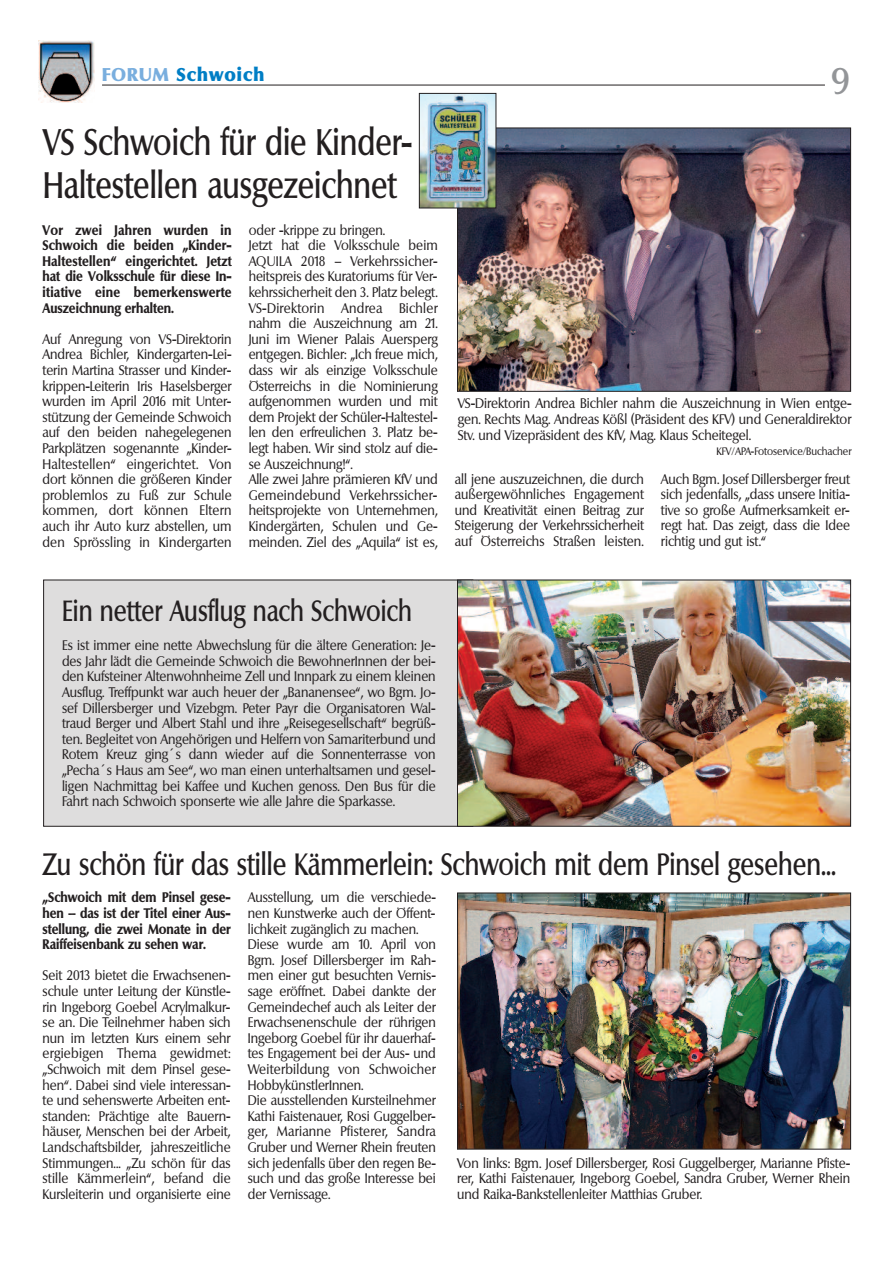
<style>
.page{position:relative;width:893px;height:1263px;background:#fff}
.page>*{position:absolute;margin:0;border:0;box-sizing:border-box;transform-origin:0 0}
.t1{font:500 36px/43.2px "Columbia";color:#231f20;scale:.8 1}
.t2{font:500 36px "Columbia";color:#939598}
.t3{font:500 30px "Columbia";color:#231f20;scale:.8 1}
.t4{font:500 28.5px "Columbia";color:#231f20;scale:.8 1}
.t5{font:800 18px "Columbia";letter-spacing:.06em;color:#007ec5}
.t6{font:13.5px/15.6px "Columbia";color:#231f20;text-align:justify;scale:.9 1}
.t7{font:700 13.5px/15.6px "Columbia";color:#231f20;text-align:justify;scale:.9 1}
.t8{font:10.5px "Columbia";color:#231f20;scale:.9 1}
.s1{color:#79aede}
.s2{font-family:"Lucida Grande"}
</style>
<div class="page">
<hr style="left:102px;top:85px;width:723px;height:1px;background:#231f20">
<img style="left:38px;top:40px;width:56px;height:63px">
<img style="left:459px;top:130px;width:390px;height:260px">
<div style="left:457px;top:128px;width:394px;height:264px;border:1px solid #231f20"></div>
<img style="left:459px;top:894px;width:390px;height:253px">
<div style="left:457px;top:892px;width:394px;height:257px;border:1px solid #231f20"></div>
<div style="left:44px;top:580px;width:428px;height:246px;background:#dedddd"></div>
<div style="left:43px;top:580px;width:430px;height:247px;border:1px solid #231f20"></div>
<img style="left:459px;top:582px;width:390px;height:243px">
<div style="left:457px;top:580px;width:394px;height:247px;border:1px solid #231f20"></div>
<img style="left:421px;top:95px;width:73px;height:111px">
<div style="left:419px;top:93px;width:77px;height:115px;border:1px solid #231f20"></div>
<h3 class="t5" style="left:102px;top:64px;width:164px"><span class="s1">FORUM</span> Schwoich</h3>
<h1 class="t2" style="left:830px;top:60px;width:22px">9</h1>
<h1 class="t1" style="left:43px;top:120px;width:463px">VS Schwoich für die Kinder-<br>Haltestellen ausgezeichnet</h1>
<p class="t7" style="left:43px;top:222px;width:212px">Vor zwei Jahren wurden in Schwoich die beiden „Kinder-Haltestellen“ eingerichtet. Jetzt hat die Volksschule für diese In&shy;itiative eine bemerkenswerte Auszeichnung erhalten.</p>
<p class="t6" style="left:43px;top:331px;width:212px">Auf Anregung von VS-Direktorin Andrea Bichler, Kindergarten-Lei&shy;terin Martina Strasser und Kinder&shy;krippen-Leiterin Iris Haselsberger wurden im April 2016 mit Unter&shy;stützung der Gemeinde Schwoich auf den beiden nahegelegenen Parkplätzen sogenannte „Kinder-Haltestellen“ eingerichtet. Von dort können die größeren Kinder problemlos zu Fuß zur Schule kommen, dort können Eltern auch ihr Auto kurz abstellen, um den Sprössling in Kindergarten</p>
<p class="t6" style="left:249px;top:222px;width:212px;text-align:left">oder -krippe zu bringen.<br>Jetzt hat die Volksschule beim<br>AQUILA 2018 – Verkehrssicher&shy;heitspreis des Kuratoriums für Ver&shy;kehrssicherheit den 3. Platz belegt.<br>VS-Direktorin Andrea Bichler nahm die Auszeichnung am 21.<br>Juni im Wiener Palais Auersperg entgegen. Bichler: „Ich freue mich, dass wir als einzige Volksschule<br>Österreichs in die Nominierung aufgenommen wurden und mit dem Projekt der Schüler-Haltestel&shy;len den erfreulichen 3. Platz be&shy;legt haben. Wir sind stolz auf die&shy;se Auszeichnung!“.<br>Alle zwei Jahre prämieren KfV und<br>Gemeindebund Verkehrssicher&shy;heitsprojekte von Unternehmen,<br>Kindergärten, Schulen und Ge&shy;meinden. Ziel des „Aquila“ ist es,</p>
<p class="t6" style="left:458px;top:396px;width:439px">VS-Direktorin Andrea Bichler nahm die Auszeichnung in Wien entge&shy;gen. Rechts Mag. Andreas Kößl (Präsident des KFV) und Generaldirektor Stv. und Vizepräsident des KfV, Mag. Klaus Scheitegel.</p>
<p class="t8" style="left:717px;top:445px;width:151px">KFV/APA-Fotoservice/Buchacher</p>
<p class="t6" style="left:455px;top:471px;width:212px">all jene auszuzeichnen, die durch außergewöhnliches Engagement und Kreativität einen Beitrag zur Steigerung der Verkehrssicherheit auf Österreichs Straßen leisten.</p>
<p class="t6" style="left:661px;top:471px;width:212px">Auch Bgm. Josef Dillersberger freut sich jedenfalls, „dass unsere Initia&shy;tive so große Aufmerksamkeit er&shy;regt hat. Das zeigt, dass die Idee richtig und gut ist.“</p>
<h3 class="t4" style="left:62px;top:595px;width:439px">Ein netter Ausflug nach Schwoich</h3>
<p class="t6" style="left:62px;top:638px;width:417px">Es ist immer eine nette Abwechslung für die ältere Generation: Je&shy;des Jahr lädt die Gemeinde Schwoich die BewohnerInnen der bei&shy;den Kufsteiner Altenwohnheime Zell und Innpark zu einem kleinen Ausflug. Treffpunkt war auch heuer der „Bananensee“, wo Bgm. Jo&shy;sef Dillersberger und Vizebgm. Peter Payr die Organisatoren Wal&shy;traud Berger und Albert Stahl und ihre „Reisegesellschaft“ begrüß&shy;ten. Begleitet von Angehörigen und Helfern von Samariterbund und Rotem Kreuz ging<span class="s2">´</span>s dann wieder auf die Sonnenterrasse von „Pecha<span class="s2">´</span>s Haus am See“, wo man einen unterhaltsamen und gesel&shy;ligen Nachmittag bei Kaffee und Kuchen genoss. Den Bus für die Fahrt nach Schwoich sponserte wie alle Jahre die Sparkasse.</p>
<h2 class="t3" style="left:43px;top:847px;width:994px">Zu schön für das stille Kämmerlein: Schwoich mit dem Pinsel gesehen...</h2>
<p class="t7" style="left:43px;top:890px;width:211px">„Schwoich mit dem Pinsel gese&shy;hen – das ist der Titel einer Aus&shy;stellung, die zwei Monate in der Raiffeisenbank zu sehen war.</p>
<p class="t6" style="left:43px;top:968px;width:211px">Seit 2013 bietet die Erwachsenen&shy;schule unter Leitung der Künstle&shy;rin Ingeborg Goebel Acrylmalkur&shy;se an. Die Teilnehmer haben sich nun im letzten Kurs einem sehr ergiebigen Thema gewidmet: „Schwoich mit dem Pinsel gese&shy;hen“. Dabei sind viele interessan&shy;te und sehenswerte Arbeiten ent&shy;standen: Prächtige alte Bauern&shy;häuser, Menschen bei der Arbeit, Landschaftsbilder, jahreszeitliche Stimmungen... „Zu schön für das stille Kämmerlein“, befand die Kursleiterin und organisierte eine</p>
<p class="t6" style="left:248px;top:890px;width:211px;text-align:left">Ausstellung, um die verschiede&shy;nen Kunstwerke auch der Öffent&shy;lichkeit zugänglich zu machen.<br>Diese wurde am 10. April von<br>Bgm. Josef Dillersberger im Rah&shy;men einer gut besuchten Vernis&shy;sage eröffnet. Dabei dankte der<br>Gemeindechef auch als Leiter der<br>Erwachsenenschule der rührigen<br>Ingeborg Goebel für ihr dauerhaf&shy;tes Engagement bei der Aus- und<br>Weiterbildung von Schwoicher<br>HobbykünstlerInnen.<br>Die ausstellenden Kursteilnehmer<br>Kathi Faistenauer, Rosi Guggelber&shy;ger, Marianne Pfisterer, Sandra<br>Gruber und Werner Rhein freuten sich jedenfalls über den regen Be&shy;such und das große Interesse bei der Vernissage.</p>
<p class="t6" style="left:457px;top:1155px;width:438px">Von links: Bgm. Josef Dillersberger, Rosi Guggelberger, Marianne Pfiste&shy;rer, Kathi Faistenauer, Ingeborg Goebel, Sandra Gruber, Werner Rhein und Raika-Bankstellenleiter Matthias Gruber.</p>
</div>
